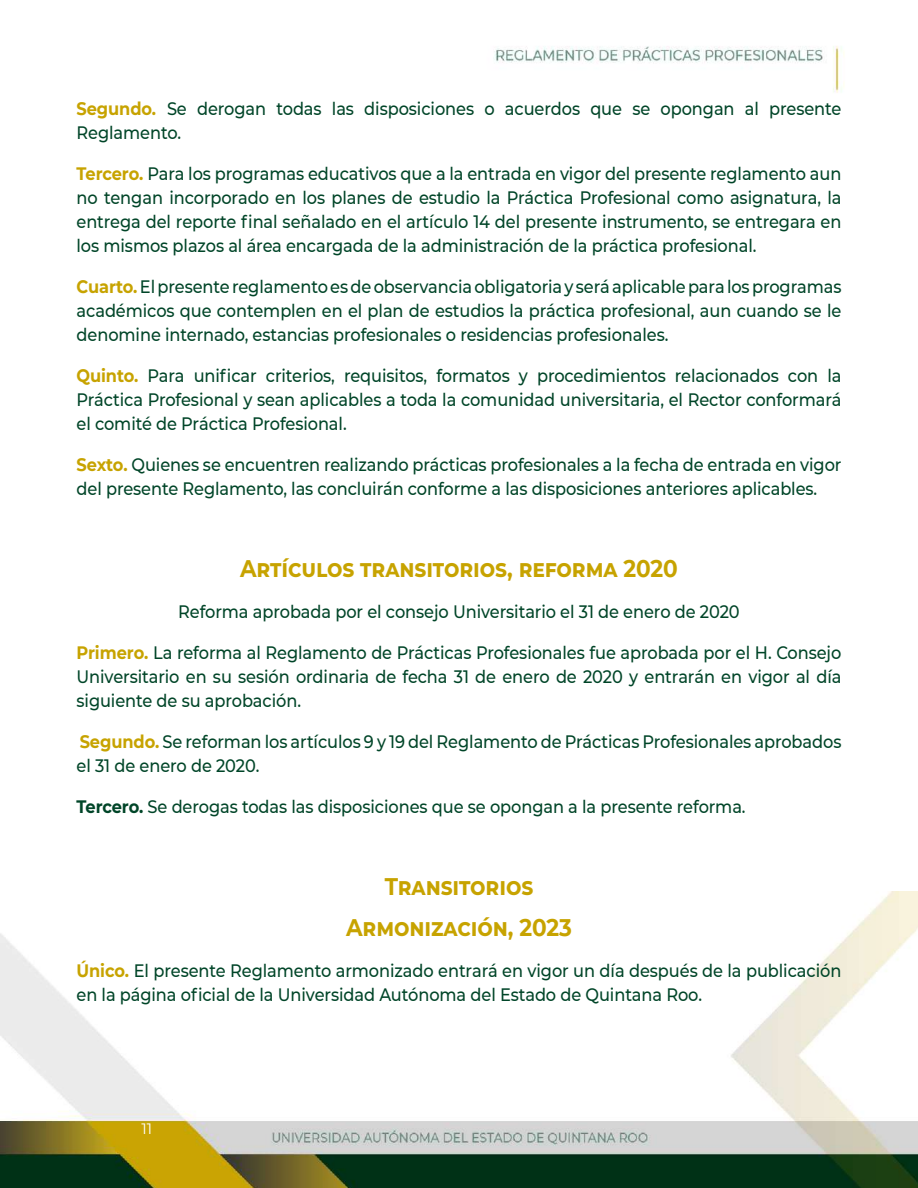
<style>
.page{position:relative;width:918px;height:1188px;background:#fff}
.page>*{position:absolute;margin:0;border:0;box-sizing:border-box;transform-origin:0 0}
.t1{font:700 24px/41px "Montserrat";letter-spacing:-.005em;color:#c7a300;text-align:center;scale:.9 1}
.t2{font:500 18px/24px "Montserrat";letter-spacing:-.005em;color:#004528;scale:.9 1}
.t3{font:15px "Montserrat";color:#fff}
.s1{font-weight:700;color:#c7a300}
.s2{font-weight:700}
</style>
<div class="page">
<img style="left:0;top:892px;width:918px;height:296px">
<img style="left:494px;top:46px;width:350px;height:47px">
<p class="t2" style="left:77px;top:96px;width:851px"><span class="s1">Segundo.</span> Se derogan todas las disposiciones o acuerdos que se opongan al presente<br>Reglamento.</p>
<p class="t2" style="left:77px;top:161px;width:851px;text-align:justify"><span class="s1">Tercero.</span> Para los programas educativos que a la entrada en vigor del presente reglamento aun no tengan incorporado en los planes de estudio la Práctica Profesional como asignatura, la entrega del reporte final señalado en el artículo 14 del presente instrumento, se entregara en los mismos plazos al área encargada de la administración de la práctica profesional.</p>
<p class="t2" style="left:77px;top:274px;width:851px;text-align:justify"><span class="s1">Cuarto.</span> El presente reglamento es de observancia obligatoria y será aplicable para los programas académicos que contemplen en el plan de estudios la práctica profesional, aun cuando se le denomine internado, estancias profesionales o residencias profesionales.</p>
<p class="t2" style="left:77px;top:363px;width:851px;text-align:justify"><span class="s1">Quinto.</span> Para unificar criterios, requisitos, formatos y procedimientos relacionados con la Práctica Profesional y sean aplicables a toda la comunidad universitaria, el Rector conformará el comité de Práctica Profesional.</p>
<p class="t2" style="left:77px;top:452px;width:852px"><span class="s1">Sexto.</span> Quienes se encuentren realizando prácticas profesionales a la fecha de entrada en vigor del presente Reglamento, las concluirán conforme a las disposiciones anteriores aplicables.</p>
<h1 class="t1" style="left:240px;top:547px;width:488px">Artículos transitorios, reforma 2020</h1>
<p class="t2" style="left:178px;top:599px;width:625px">Reforma aprobada por el consejo Universitario el 31 de enero de 2020</p>
<p class="t2" style="left:77px;top:640px;width:851px;text-align:justify"><span class="s1">Primero.</span> La reforma al Reglamento de Prácticas Profesionales fue aprobada por el H. Consejo Universitario en su sesión ordinaria de fecha 31 de enero de 2020 y entrarán en vigor al día siguiente de su aprobación.</p>
<p class="t2" style="left:77px;top:729px;width:851px"><span class="s1">Segundo.</span> Se reforman los artículos 9 y 19 del Reglamento de Prácticas Profesionales aprobados el 31 de enero de 2020.</p>
<p class="t2" style="left:77px;top:794px;width:745px"><span class="s2">Tercero.</span> Se derogas todas las disposiciones que se opongan a la presente reforma.</p>
<h1 class="t1" style="left:346px;top:865px;width:252px">Transitorios<br>Armonización, 2023</h1>
<p class="t2" style="left:77px;top:958px;width:851px"><span class="s1">Único.</span> El presente Reglamento armonizado entrará en vigor un día después de la publicación en la página oficial de la Universidad Autónoma del Estado de Quintana Roo.</p>
<p class="t3" style="left:141px;top:1119px;width:12px">11</p>
</div>
